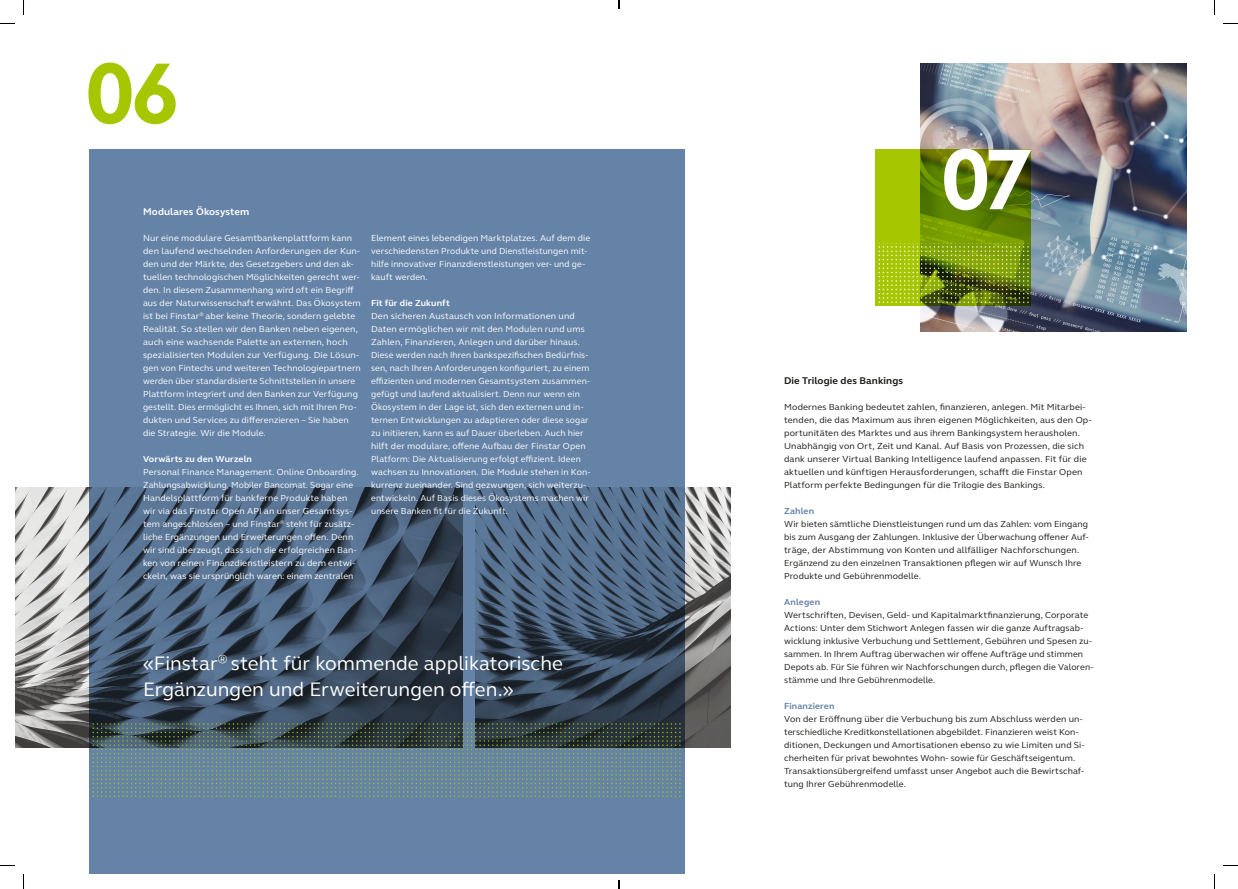
<style>
.page{position:relative;width:1238px;height:889px;background:#fff}
.page>*{position:absolute;margin:0;border:0;box-sizing:border-box;transform-origin:0 0}
.t1{font:700 81px "Radikal";color:#a6c700}
.t2{font:700 81px "Radikal";color:#fff}
.t3{font:20.1px/26px "FS Elliot";letter-spacing:.005em;color:#fff}
.t4{font:700 10px "FS Elliot";letter-spacing:.015em;color:#1b1917}
.t5{font:700 10px "FS Elliot";letter-spacing:.015em;color:#fff}
.t6{font:9px/13px "FS Elliot";letter-spacing:.015em;color:#fff}
.t7{font:9px/13px "FS Elliot";letter-spacing:.015em;color:#1b1917}
.t8{font:700 9px "FS Elliot";letter-spacing:.015em;color:#fff}
.t9{font:700 9px "FS Elliot";letter-spacing:.015em;color:#6583a7}
</style>
<div class="page">
<div style="left:89px;top:150px;width:595px;height:724px;background:#6583a7"></div>
<img style="left:15px;top:488px;width:447px;height:259px">
<img style="left:475px;top:488px;width:255px;height:259px">
<div style="left:875px;top:150px;width:156px;height:156px;background:#a6c700"></div>
<img style="left:921px;top:63px;width:265px;height:269px">
<img style="left:878px;top:246px;width:150px;height:57px">
<svg style="left:92px;top:723px;width:588px;height:74px"></svg>
<svg style="left:0;top:23px;width:15px;height:1px"></svg>
<svg style="left:1223px;top:23px;width:15px;height:1px"></svg>
<svg style="left:0;top:865px;width:15px;height:1px"></svg>
<svg style="left:1223px;top:865px;width:15px;height:1px"></svg>
<svg style="left:23px;top:0;width:1px;height:15px"></svg>
<svg style="left:23px;top:874px;width:1px;height:15px"></svg>
<svg style="left:1214px;top:0;width:1px;height:15px"></svg>
<svg style="left:1214px;top:874px;width:1px;height:15px"></svg>
<svg style="left:618px;top:0;width:2px;height:9px"></svg>
<svg style="left:618px;top:880px;width:2px;height:9px"></svg>
<p class="t1" style="left:86px;top:34px;width:94px">06</p>
<p class="t5" style="left:143px;top:205px;width:108px">Modulares Ökosystem</p>
<p class="t6" style="left:143px;top:231px;width:219px">Nur eine modulare Gesamtbankenplattform kann den laufend wechselnden Anforderungen der Kun&shy;den und der Märkte, des Gesetzgebers und den ak&shy;tuellen technologischen Möglichkeiten gerecht wer&shy;den. In diesem Zusammenhang wird oft ein Begriff aus der Naturwissenschaft erwähnt. Das Ökosystem ist bei Finstar<sup>®</sup> aber keine Theorie, sondern gelebte Realität. So stellen wir den Banken neben eigenen, auch eine wachsende Palette an externen, hoch spezialisierten Modulen zur Verfügung. Die Lösun&shy;gen von Fintechs und weiteren Technologiepartnern werden über standardisierte Schnittstellen in unsere Plattform integriert und den Banken zur Verfügung gestellt. Dies ermöglicht es Ihnen, sich mit Ihren Pro&shy;dukten und Services zu differenzieren – Sie haben die Strategie. Wir die Module.</p>
<p class="t8" style="left:143px;top:453px;width:110px">Vorwärts zu den Wurzeln</p>
<p class="t6" style="left:143px;top:465px;width:217px">Personal Finance Management. Online Onboarding.<br>Zahlungsabwicklung, Mobiler Bancomat. Sogar eine Handelsplattform für bankferne Produkte haben wir via das Finstar Open API an unser Gesamtsys&shy;tem angeschlossen – und Finstar<sup>®</sup> steht für zusätz&shy;liche Ergänzungen und Erweiterungen offen. Denn wir sind überzeugt, dass sich die erfolgreichen Ban&shy;ken von reinen Finanzdienstleistern zu dem entwi&shy;ckeln, was sie ursprünglich waren: einem zentralen</p>
<p class="t6" style="left:371px;top:231px;width:221px">Element eines lebendigen Marktplatzes. Auf dem die verschiedensten Produkte und Dienstleistungen mit&shy;hilfe innovativer Finanzdienstleistungen ver- und ge&shy;kauft werden.</p>
<p class="t8" style="left:371px;top:297px;width:80px">Fit für die Zukunft</p>
<p class="t6" style="left:371px;top:309px;width:221px">Den sicheren Austausch von Informationen und Daten ermöglichen wir mit den Modulen rund ums Zahlen, Finanzieren, Anlegen und darüber hinaus.<br>Diese werden nach Ihren bankspezifischen Bedürfnis&shy;sen, nach Ihren Anforderungen konfiguriert, zu einem effizienten und modernen Gesamtsystem zusammen&shy;gefügt und laufend aktualisiert. Denn nur wenn ein Ökosystem in der Lage ist, sich den externen und in&shy;ternen Entwicklungen zu adaptieren oder diese sogar zu initiieren, kann es auf Dauer überleben. Auch hier hilft der modulare, offene Aufbau der Finstar Open Platform: Die Aktualisierung erfolgt effizient. Ideen wachsen zu Innovationen. Die Module stehen in Kon&shy;kurrenz zueinander. Sind gezwungen, sich weiterzu&shy;entwickeln. Auf Basis dieses Ökosystems machen wir unsere Banken fit für die Zukunft.</p>
<p class="t3" style="left:143px;top:649px;width:421px">«Finstar<sup>®</sup> steht für kommende applikatorische<br>Ergänzungen und Erweiterungen offen.»</p>
<p class="t2" style="left:941px;top:120px;width:91px">07</p>
<p class="t4" style="left:784px;top:374px;width:120px">Die Trilogie des Bankings</p>
<p class="t7" style="left:784px;top:400px;width:303px">Modernes Banking bedeutet zahlen, finanzieren, anlegen. Mit Mitarbei-</p>
<p class="t7" style="left:784px;top:413px;width:309px">tenden, die das Maximum aus ihren eigenen Möglichkeiten, aus den Op&shy;portunitäten des Marktes und aus ihrem Bankingsystem herausholen.<br>Unabhängig von Ort, Zeit und Kanal. Auf Basis von Prozessen, die sich dank unserer Virtual Banking Intelligence laufend anpassen. Fit für die aktuellen und künftigen Herausforderungen, schafft die Finstar Open Platform perfekte Bedingungen für die Trilogie des Bankings.</p>
<p class="t9" style="left:784px;top:505px;width:31px">Zahlen</p>
<p class="t7" style="left:784px;top:517px;width:306px;text-align:justify">Wir bieten sämtliche Dienstleistungen rund um das Zahlen: vom Eingang bis zum Ausgang der Zahlungen. Inklusive der Überwachung offener Auf&shy;träge, der Abstimmung von Konten und allfälliger Nachforschungen.</p>
<p class="t7" style="left:784px;top:556px;width:299px">Ergänzend zu den einzelnen Transaktionen pflegen wir auf Wunsch Ihre<br>Produkte und Gebührenmodelle.</p>
<p class="t9" style="left:784px;top:596px;width:37px">Anlegen</p>
<p class="t7" style="left:784px;top:608px;width:311px">Wertschriften, Devisen, Geld- und Kapitalmarktfinanzierung, Corporate Actions: Unter dem Stichwort Anlegen fassen wir die ganze Auftragsab&shy;wicklung inklusive Verbuchung und Settlement, Gebühren und Spesen zu&shy;sammen. In Ihrem Auftrag überwachen wir offene Aufträge und stimmen Depots ab. Für Sie führen wir Nachforschungen durch, pflegen die Valoren&shy;stämme und Ihre Gebührenmodelle.</p>
<p class="t9" style="left:784px;top:700px;width:52px">Finanzieren</p>
<p class="t7" style="left:784px;top:712px;width:302px">Von der Eröffnung über die Verbuchung bis zum Abschluss werden un&shy;terschiedliche Kreditkonstellationen abgebildet. Finanzieren weist Kon&shy;ditionen, Deckungen und Amortisationen ebenso zu wie Limiten und Si&shy;cherheiten für privat bewohntes Wohn- sowie für Geschäftseigentum.<br>Transaktionsübergreifend umfasst unser Angebot auch die Bewirtschaf&shy;tung Ihrer Gebührenmodelle.</p>
</div>
